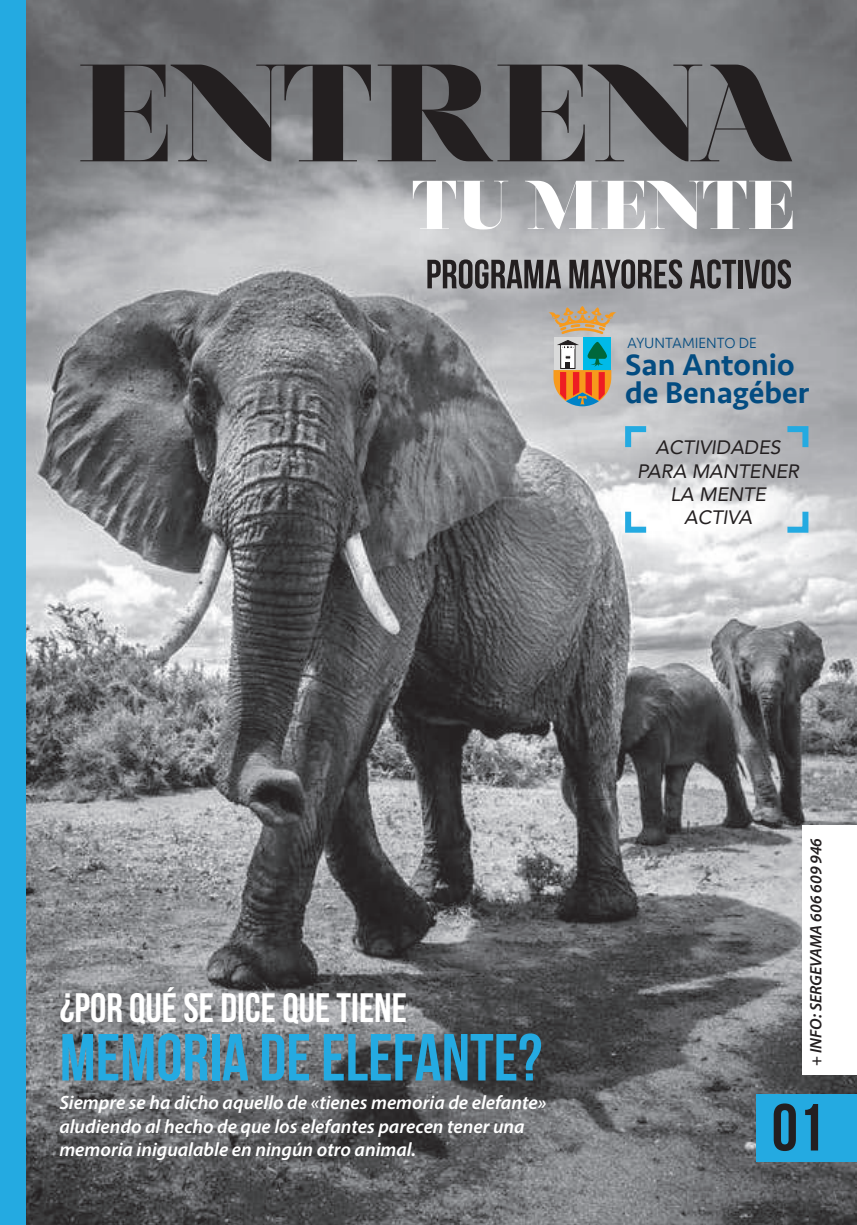
<style>
.page{position:relative;width:857px;height:1225px;background:#fff}
.page>*{position:absolute;margin:0;border:0;box-sizing:border-box;transform-origin:0 0}
.t1{font:66.4px "Bebas Neue";color:#24aae1}
.t2{font:66.4px "Bebas Neue";color:#231f20}
.t3{font:41px "Bebas Neue";color:#fff}
.t4{font:500 30.8px/28px "Seravek";color:#034c81}
.t5{font:italic 600 19.4px/23.2px "Myriad Pro";color:#fff}
.t6{font:italic 19.4px/23.2px "Avenir";color:#231f20;text-align:center}
.t7{font:italic 600 16.6px "Myriad Pro";color:#231f20}
.t8{font:300 15.2px "Seravek";color:#034c81}
</style>
<div class="page">
<img style="left:26px;top:0;width:830px;height:1225px">
<div style="left:756px;top:1094px;width:100px;height:67px;background:#24aae1"></div>
<svg style="left:412px;top:181px;width:96px;height:48px"></svg>
<svg style="left:524px;top:181px;width:268px;height:48px"></svg>
<svg style="left:80px;top:65px;width:290px;height:96px;background:#58585a"></svg>
<svg style="left:377px;top:65px;width:414px;height:96px;background:#5a595b"></svg>
<svg style="left:427px;top:259px;width:133px;height:30px;background:#676667"></svg>
<svg style="left:569px;top:259px;width:112px;height:30px;background:#676567"></svg>
<svg style="left:689px;top:259px;width:46px;height:30px"></svg>
<div style="left:737px;top:260px;width:5px;height:28px;background:#231f20"></div>
<svg style="left:744px;top:259px;width:46px;height:30px"></svg>
<div style="left:801px;top:825px;width:55px;height:249px;background:#fff"></div>
<svg style="left:621px;top:423px;width:30px;height:30px"></svg>
<svg style="left:621px;top:506px;width:30px;height:30px"></svg>
<svg style="left:781px;top:506px;width:30px;height:30px"></svg>
<svg style="left:781px;top:423px;width:30px;height:30px"></svg>
<div style="left:0;top:0;width:26px;height:1225px;background:#24aae1"></div>
<div style="left:582px;top:337px;width:29px;height:35px;background:#00bae8"></div>
<div style="left:553px;top:337px;width:29px;height:35px;background:#d9dada"></div>
<svg style="left:548px;top:306px;width:68px;height:28px;background:#c8aa83"></svg>
<svg style="left:553px;top:340px;width:58px;height:66px"></svg>
<p class="t8" style="left:627px;top:334px;width:131px">AYUNTAMIENTO DE</p>
<h3 class="t4" style="left:625px;top:351px;width:186px">San Antonio de Benagéber</h3>
<p class="t6" style="left:636px;top:436px;width:163px">ACTIVIDADES<br>PARA MANTENER<br>LA MENTE<br>ACTIVA</p>
<h2 class="t3" style="left:60px;top:985px;width:348px">¿POR QUÉ SE DICE QUE TIENE</h2>
<h1 class="t1" style="left:60px;top:1021px;width:483px">MEMORIA DE ELEFANTE?</h1>
<p class="t5" style="left:59px;top:1090px;width:488px">Siempre se ha dicho aquello de «tienes memoria de elefante» aludiendo al hecho de que los elefantes parecen tener una memoria inigualable en ningún otro animal.</p>
<p class="t7" style="left:804px;top:1065px;width:229px;rotate:-90deg">+ INFO: SERGEVAMA 606 609 946</p>
<h1 class="t2" style="left:771px;top:1091px;width:54px">01</h1>
</div>
